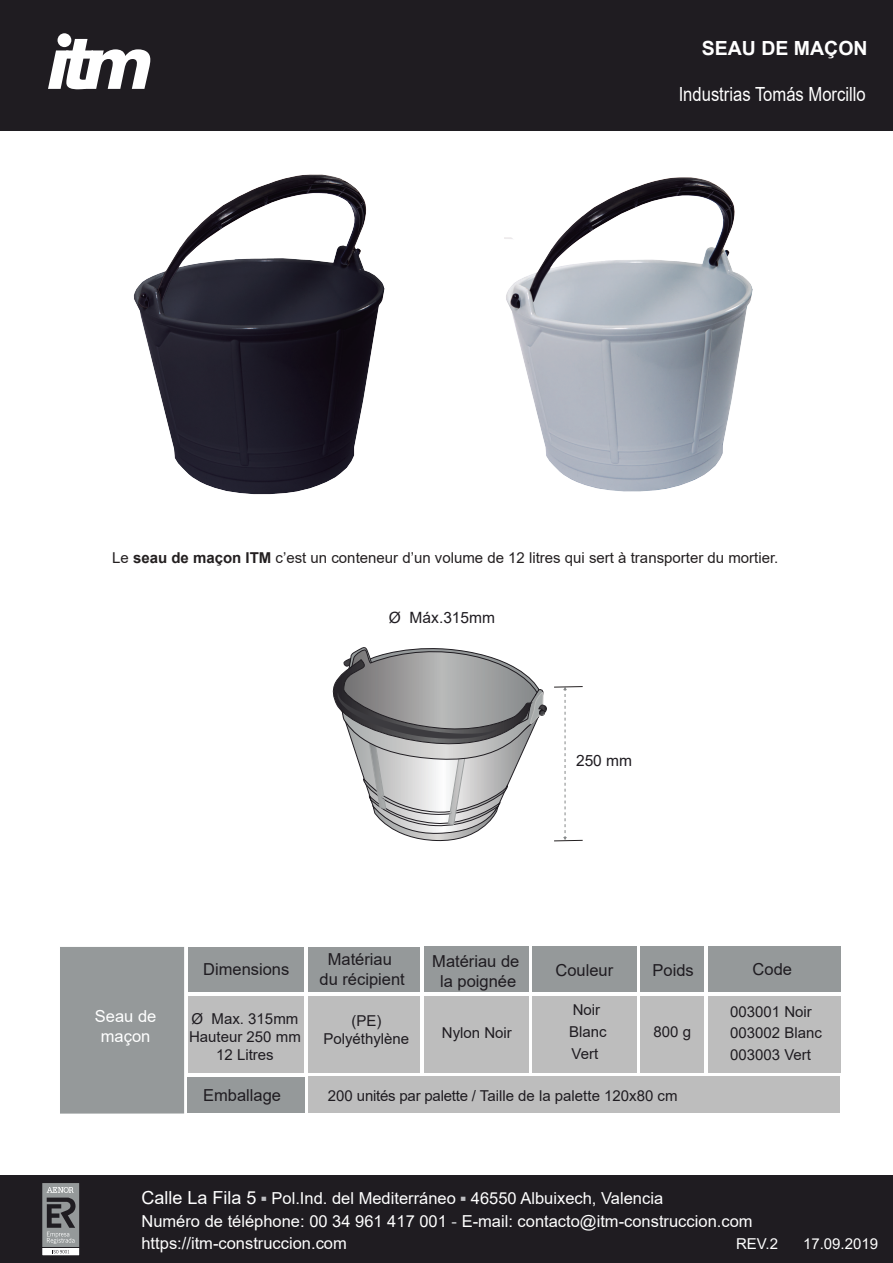
<style>
.page{position:relative;width:893px;height:1263px;background:#fff}
.page>*{position:absolute;margin:0;border:0;box-sizing:border-box;transform-origin:0 0}
.t1{font:45px "Arial";color:#bcbdc0}
.t2{font:19.5px "Arial";color:#fff;scale:.85 1}
.t3{font:700 19.5px "Arial";color:#fff}
.t4{font:18px "Arial";color:#fff}
.t5{font:16.5px/22.5px "Arial";color:#fff}
.t6{font:16.5px/19.8px "Arial";color:#1f1c21;text-align:center}
.t7{font:15.6px "Arial";color:#1f1c21}
.t8{font:15px/18px "Arial";color:#1f1c21;text-align:center}
.t9{font:15px "Arial";color:#231f20}
.t10{font:15px "Arial";color:#fff}
.s1{font-weight:700}
.s2{color:#bcbdc0}
</style>
<div class="page">
<div style="left:0;top:0;width:893px;height:131px;background:#1f1c21"></div>
<svg style="left:48px;top:39px;width:102px;height:50px"></svg>
<div style="left:58px;top:33px;width:13px;height:14px;background:#fff;border-radius:50%"></div>
<div style="left:0;top:1175px;width:893px;height:88px;background:#1f1c21"></div>
<div style="left:42px;top:1182px;width:38px;height:65px;background:#95999a"></div>
<div style="left:42px;top:1182px;width:38px;height:66px;border:1px solid #1f1c21"></div>
<div style="left:42px;top:1247px;width:38px;height:9px;background:#fff"></div>
<div style="left:42px;top:1247px;width:38px;height:9px;border:1px solid #1f1c21"></div>
<svg style="left:53px;top:1250px;width:16px;height:3px"></svg>
<svg style="left:47px;top:1187px;width:29px;height:57px"></svg>
<svg style="left:332px;top:647px;width:215px;height:195px"></svg>
<svg style="left:554px;top:686px;width:29px;height:155px"></svg>
<img style="left:505px;top:177px;width:248px;height:315px">
<img style="left:133px;top:174px;width:252px;height:321px">
<div style="left:708px;top:996px;width:132px;height:77px;background:#bdbdbd"></div>
<div style="left:640px;top:996px;width:64px;height:77px;background:#bdbdbd"></div>
<div style="left:188px;top:947px;width:116px;height:45px;background:#95999a"></div>
<div style="left:60px;top:947px;width:124px;height:166px;background:#95999a"></div>
<div style="left:188px;top:996px;width:116px;height:77px;background:#bdbdbd"></div>
<div style="left:308px;top:996px;width:112px;height:77px;background:#bdbdbd"></div>
<div style="left:308px;top:947px;width:112px;height:45px;background:#95999a"></div>
<div style="left:640px;top:947px;width:64px;height:45px;background:#95999a"></div>
<div style="left:187px;top:1077px;width:118px;height:36px;background:#95999a"></div>
<div style="left:309px;top:1076px;width:531px;height:36px;background:#bdbdbd"></div>
<div style="left:708px;top:947px;width:132px;height:45px;background:#95999a"></div>
<div style="left:424px;top:996px;width:105px;height:77px;background:#bdbdbd"></div>
<div style="left:424px;top:947px;width:105px;height:45px;background:#95999a"></div>
<div style="left:532px;top:996px;width:105px;height:77px;background:#bdbdbd"></div>
<div style="left:532px;top:947px;width:105px;height:45px;background:#95999a"></div>
<p class="t3" style="left:702px;top:40px;width:167px">SEAU DE MAÇON</p>
<p class="t2" style="left:679px;top:87px;width:222px">Industrias Tomás Morcillo</p>
<p class="t9" style="left:112px;top:551px;width:668px">Le <span class="s1">seau de maçon ITM</span> c’est un conteneur d’un volume de 12 litres qui sert à transporter du mortier.</p>
<p class="t7" style="left:389px;top:611px;width:108px">Ø Máx.315mm</p>
<p class="t7" style="left:576px;top:754px;width:58px">250 mm</p>
<p class="t5" style="left:95px;top:1008px;width:63px;line-height:19.8px;text-align:center">Seau de maçon</p>
<p class="t6" style="left:203px;top:960px;width:88px">Dimensions</p>
<p class="t8" style="left:189px;top:1010px;width:113px">Ø Max. 315mm<br>Hauteur 250 mm<br>12 Litres</p>
<p class="t6" style="left:203px;top:1087px;width:79px">Emballage</p>
<p class="t6" style="left:320px;top:950px;width:87px">Matériau du récipient</p>
<p class="t8" style="left:323px;top:1013px;width:87px">(PE)<br>Polyéthylène</p>
<p class="t6" style="left:432px;top:953px;width:89px">Matériau de la poignée</p>
<p class="t8" style="left:442px;top:1024px;width:72px">Nylon Noir</p>
<p class="t8" style="left:730px;top:1024px;width:93px;line-height:21.6px;text-align:left">003002 Blanc<br>003003 Vert</p>
<p class="t6" style="left:555px;top:961px;width:59px">Couleur</p>
<p class="t6" style="left:753px;top:961px;width:41px">Code</p>
<p class="t6" style="left:653px;top:961px;width:43px">Poids</p>
<p class="t8" style="left:573px;top:1002px;width:29px">Noir</p>
<p class="t8" style="left:730px;top:1004px;width:83px">003001 Noir</p>
<p class="t8" style="left:654px;top:1023px;width:39px">800 g</p>
<p class="t8" style="left:569px;top:1022px;width:39px;line-height:21.6px;text-align:left">Blanc<br>Vert</p>
<p class="t8" style="left:328px;top:1088px;width:351px">200 unités par palette / Taille de la palette 120x80 cm</p>
<p class="t4" style="left:141px;top:1191px;width:117px">Calle La Fila 5</p>
<h1 class="t1" style="left:257px;top:1181px;width:16px">·</h1>
<p class="t5" style="left:272px;top:1188px;width:186px">Pol.Ind. del Mediterráneo</p>
<h1 class="t1" style="left:456px;top:1181px;width:16px">·</h1>
<p class="t5" style="left:141px;top:1188px;width:613px;text-indent:329px">46550 Albuixech, Valencia<br>Numéro de téléphone: 00 34 961 417 001 <span class="s2">-</span> E-mail: contacto@itm-construccion.com https://itm-construccion.com</p>
<p class="t10" style="left:736px;top:1237px;width:43px">REV.2</p>
<p class="t10" style="left:803px;top:1237px;width:77px">17.09.2019</p>
</div>
